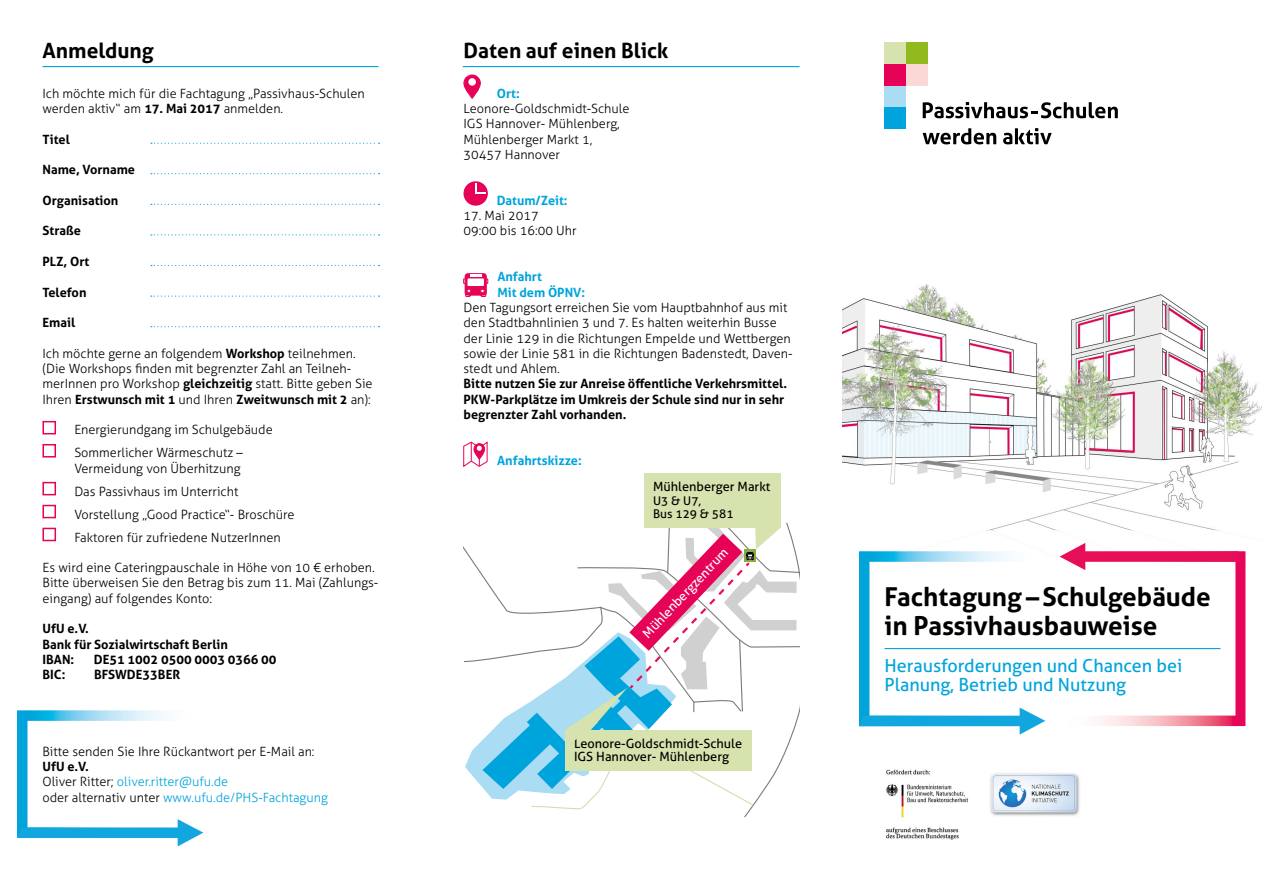
<style>
.page{position:relative;width:1263px;height:893px;background:#fff}
.page>*{position:absolute;margin:0;border:0;box-sizing:border-box;transform-origin:0 0}
.t1{font:700 26.1px/29.1px "Aller";color:#000}
.t2{font:700 21px "Aller";color:#000}
.t3{font:18px/19px "Aller";color:#00a4dc}
.t4{font:300 12.75px/15.3px "Aller";color:#000}
.t5{font:700 12.75px/15.3px "Aller";color:#000}
.t6{font:300 12.75px/15.3px "Aller";color:#00a4dc}
.t7{font:12.75px/13.5px "Aller";color:#000}
.t8{font:700 12.75px/15.3px "Aller";color:#00a4dc}
.t9{font:12.75px "Aller";color:#fff}
.t10{font:12px/13.5px "Aller";color:#000}
.t11{font:6.75px "Aller";color:#000}
.s1{font-weight:700}
.s2{font-weight:700;color:#000}
.s3{color:#000}
</style>
<div class="page">
<img style="left:842px;top:284px;width:421px;height:246px">
<div style="left:42px;top:421px;width:14px;height:13px;border:2px solid #e60357"></div>
<div style="left:42px;top:528px;width:14px;height:13px;border:2px solid #e60357"></div>
<div style="left:42px;top:444px;width:14px;height:13px;border:2px solid #e60357"></div>
<div style="left:42px;top:505px;width:14px;height:13px;border:2px solid #e60357"></div>
<div style="left:42px;top:482px;width:14px;height:13px;border:2px solid #e60357"></div>
<div style="left:884px;top:85px;width:22px;height:23px;background:#aadcf4"></div>
<div style="left:884px;top:107px;width:22px;height:22px;background:#00a4dc"></div>
<div style="left:884px;top:42px;width:23px;height:23px;background:#d6e3ae"></div>
<div style="left:906px;top:42px;width:22px;height:22px;background:#90ba1e"></div>
<div style="left:905px;top:64px;width:23px;height:22px;background:#fbd8d6"></div>
<div style="left:884px;top:64px;width:22px;height:22px;background:#e60357"></div>
<svg style="left:923px;top:128px;width:129px;height:16px"></svg>
<svg style="left:923px;top:102px;width:195px;height:16px"></svg>
<hr style="left:884px;top:648px;width:336px;height:1px;background:#00a4dc">
<hr style="left:463px;top:66px;width:336px;height:1px;background:#00a4dc">
<hr style="left:43px;top:66px;width:335px;height:1px;background:#00a4dc">
<svg style="left:151px;top:143px;width:228px;height:1px"></svg>
<svg style="left:151px;top:173px;width:228px;height:1px"></svg>
<svg style="left:151px;top:204px;width:228px;height:1px"></svg>
<svg style="left:151px;top:234px;width:228px;height:1px"></svg>
<svg style="left:151px;top:326px;width:228px;height:1px"></svg>
<svg style="left:151px;top:296px;width:228px;height:1px"></svg>
<svg style="left:151px;top:265px;width:228px;height:1px"></svg>
<div style="left:645px;top:473px;width:136px;height:55px;background:#d6e3ae"></div>
<svg style="left:463px;top:75px;width:18px;height:24px"></svg>
<div style="left:468px;top:78px;width:8px;height:8px;background:#fff;border-radius:50%"></div>
<svg style="left:463px;top:273px;width:25px;height:24px"></svg>
<div style="left:467px;top:278px;width:17px;height:9px;background:#fff"></div>
<div style="left:467px;top:278px;width:18px;height:9px;border:1px solid #e60357"></div>
<svg style="left:463px;top:442px;width:24px;height:25px"></svg>
<img style="left:886px;top:769px;width:194px;height:70px">
<svg style="left:463px;top:497px;width:336px;height:321px"></svg>
<svg style="left:1060px;top:543px;width:185px;height:183px"></svg>
<svg style="left:859px;top:551px;width:186px;height:184px"></svg>
<svg style="left:17px;top:710px;width:186px;height:136px"></svg>
<div style="left:463px;top:181px;width:25px;height:25px;background:#e60357;border-radius:50%"></div>
<svg style="left:475px;top:183px;width:11px;height:11px"></svg>
<h2 class="t2" style="left:43px;top:38px;width:113px">Anmeldung</h2>
<p class="t4" style="left:43px;top:86px;width:324px">Ich möchte mich für die Fachtagung „Passivhaus-Schulen werden aktiv“ am <span class="s1">17. Mai 2017</span> anmelden.</p>
<p class="t5" style="left:43px;top:131px;width:29px">Titel</p>
<p class="t5" style="left:43px;top:162px;width:94px">Name, Vorname</p>
<p class="t5" style="left:43px;top:193px;width:77px">Organisation</p>
<p class="t5" style="left:43px;top:223px;width:40px">Straße</p>
<p class="t5" style="left:43px;top:254px;width:48px">PLZ, Ort</p>
<p class="t5" style="left:43px;top:284px;width:45px">Telefon</p>
<p class="t5" style="left:43px;top:315px;width:34px">Email</p>
<p class="t4" style="left:43px;top:346px;width:332px">Ich möchte gerne an folgendem <span class="s1">Workshop</span> teilnehmen. (Die Workshops finden mit begrenzter Zahl an Teilneh&shy;merInnen pro Workshop <span class="s1">gleichzeitig</span> statt. Bitte geben Sie Ihren <span class="s1">Erstwunsch mit 1</span> und Ihren <span class="s1">Zweitwunsch mit 2</span> an):</p>
<p class="t4" style="left:74px;top:418px;width:200px;line-height:23px">Energierundgang im Schulgebäude<br>Sommerlicher Wärmeschutz –</p>
<p class="t4" style="left:74px;top:457px;width:222px;line-height:23px">Vermeidung von Überhitzung<br>Das Passivhaus im Unterricht Vorstellung „Good Practice“- Broschüre Faktoren für zufriedene NutzerInnen</p>
<p class="t4" style="left:43px;top:560px;width:337px">Es wird eine Cateringpauschale in Höhe von 10 € erhoben.<br>Bitte überweisen Sie den Betrag bis zum 11. Mai (Zahlungs&shy;eingang) auf folgendes Konto:</p>
<p class="t5" style="left:43px;top:621px;width:187px">UfU e.V.<br>Bank für Sozialwirtschaft Berlin<br>IBAN:</p>
<p class="t11" style="left:255px;top:579px;width:63px">Mühlenberger Markt</p>
<p class="t5" style="left:94px;top:652px;width:184px">DE51 1002 0500 0003 0366 00</p>
<p class="t5" style="left:43px;top:667px;width:24px">BIC:</p>
<p class="t5" style="left:94px;top:667px;width:88px">BFSWDE33BER</p>
<p class="t4" style="left:42px;top:744px;width:274px">Bitte senden Sie Ihre Rückantwort per E-Mail an:</p>
<p class="t6" style="left:42px;top:759px;width:287px"><span class="s2">UfU e.V.<br></span><span class="s3">Oliver Ritter;</span> oliver.ritter@ufu.de<br><span class="s3">oder alternativ unter</span> www.ufu.de/PHS-Fachtagung</p>
<h2 class="t2" style="left:463px;top:38px;width:206px">Daten auf einen Blick</h2>
<p class="t8" style="left:497px;top:86px;width:24px">Ort:</p>
<p class="t4" style="left:463px;top:101px;width:167px">Leonore-Goldschmidt-Schule<br>IGS Hannover- Mühlenberg,<br>Mühlenberger Markt 1,<br>30457 Hannover</p>
<p class="t8" style="left:497px;top:193px;width:72px">Datum/Zeit:</p>
<p class="t4" style="left:463px;top:208px;width:115px">17. Mai 2017<br>09:00 bis 16:00 Uhr</p>
<p class="t8" style="left:497px;top:269px;width:89px">Anfahrt<br>Mit dem ÖPNV:</p>
<p class="t4" style="left:463px;top:300px;width:330px">Den Tagungsort erreichen Sie vom Hauptbahnhof aus mit den Stadtbahnlinien 3 und 7. Es halten weiterhin Busse der Linie 129 in die Richtungen Empelde und Wettbergen sowie der Linie 581 in die Richtungen Badenstedt, Daven&shy;stedt und Ahlem.</p>
<p class="t5" style="left:463px;top:376px;width:325px">Bitte nutzen Sie zur Anreise öffentliche Verkehrsmittel.<br>PKW-Parkplätze im Umkreis der Schule sind nur in sehr begrenzter Zahl vorhanden.</p>
<p class="t8" style="left:497px;top:453px;width:86px">Anfahrtskizze:</p>
<p class="t7" style="left:653px;top:480px;width:119px">Mühlenberger Markt</p>
<p class="t10" style="left:653px;top:494px;width:82px">U3 &amp; U7,<br>Bus 129 &amp; 581</p>
<p class="t9" style="left:640px;top:630px;width:119px;rotate:-47deg">Mühlenbergzentrum</p>
<p class="t7" style="left:574px;top:736px;width:169px">Leonore-Goldschmidt-Schule<br>IGS Hannover- Mühlenberg</p>
<h1 class="t1" style="left:884px;top:582px;width:328px">Fachtagung – Schulgebäude in Passivhausbauweise</h1>
<h3 class="t3" style="left:884px;top:656px;width:299px">Herausforderungen und Chancen bei<br>Planung, Betrieb und Nutzung</h3>
</div>
